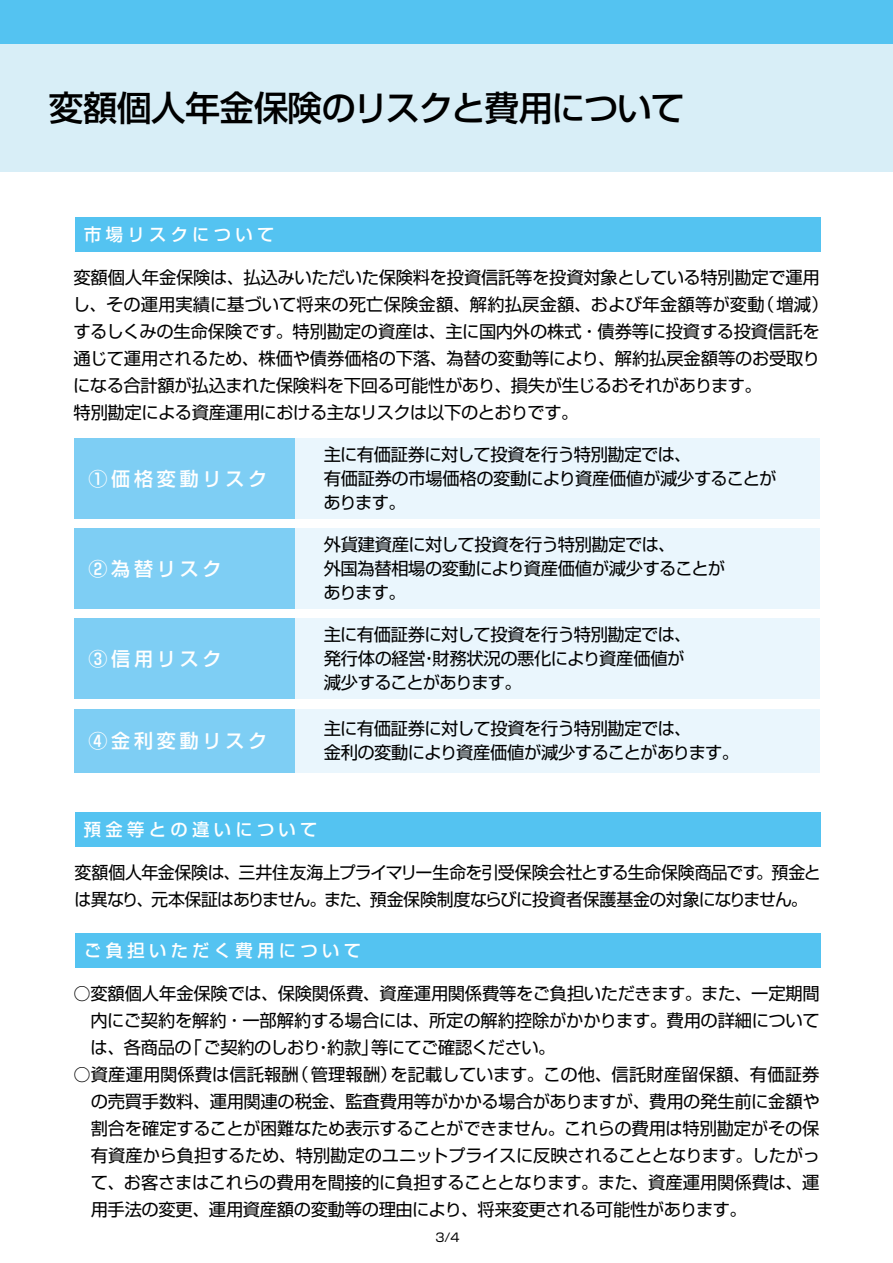
<style>
.page{position:relative;width:893px;height:1263px;background:#fff}
.page>*{position:absolute;margin:0;border:0;box-sizing:border-box;transform-origin:0 0}
.t1{font:500 34.65px "Shin Go";letter-spacing:-.03em;color:#000}
.t2{font:500 19.05px "Shin Go";letter-spacing:.2em;color:#fff}
.t3{font:17.25px/27px "Shin Go";letter-spacing:-.025em;color:#000}
.t4{font:500 17.25px "Shin Go";letter-spacing:.25em;color:#fff}
.t5{font:12px "Shin Go Pro";color:#000}
</style>
<div class="page">
<div style="left:0;top:0;width:893px;height:44px;background:#54c3f1"></div>
<div style="left:0;top:44px;width:893px;height:128px;background:#d8eef7"></div>
<div style="left:267px;top:438px;width:552px;height:81px;background:#eaf6fd"></div>
<div style="left:74px;top:438px;width:220px;height:81px;background:#7ecef4"></div>
<div style="left:267px;top:528px;width:552px;height:81px;background:#eaf6fd"></div>
<div style="left:74px;top:528px;width:220px;height:81px;background:#7ecef4"></div>
<div style="left:267px;top:618px;width:552px;height:81px;background:#eaf6fd"></div>
<div style="left:74px;top:618px;width:220px;height:81px;background:#7ecef4"></div>
<div style="left:267px;top:709px;width:552px;height:63px;background:#eaf6fd"></div>
<div style="left:74px;top:709px;width:220px;height:63px;background:#7ecef4"></div>
<div style="left:75px;top:217px;width:746px;height:34px;background:#54c3f1"></div>
<div style="left:75px;top:933px;width:746px;height:35px;background:#54c3f1"></div>
<div style="left:75px;top:812px;width:745px;height:34px;background:#54c3f1"></div>
<h1 class="t1" style="left:49px;top:85px;width:638px">変額個人年金保険のリスクと費用について</h1>
<p class="t4" style="left:84px;top:223px;width:192px">市場リスクについて</p>
<p class="t3" style="left:73px;top:263px;width:757px">変額個人年金保険は、払込みいただいた保険料を投資信託等を投資対象としている特別勘定で運用し、その運用実績に基づいて将来の死亡保険金額、解約払戻金額、および年金額等が変動（増減）するしくみの生命保険です。特別勘定の資産は、主に国内外の株式・債券等に投資する投資信託を通じて運用されるため、株価や債券価格の下落、為替の変動等により、解約払戻金額等のお受取りになる合計額が払込まれた保険料を下回る可能性があり、損失が生じるおそれがあります。<br>特別勘定による資産運用における主なリスクは以下のとおりです。</p>
<p class="t3" style="left:323px;top:442px;width:454px;line-height:24px">主に有価証券に対して投資を行う特別勘定では、<br>有価証券の市場価格の変動により資産価値が減少することがあります。</p>
<p class="t2" style="left:88px;top:466px;width:180px">①価格変動リスク</p>
<p class="t2" style="left:88px;top:556px;width:135px">②為替リスク</p>
<p class="t2" style="left:88px;top:646px;width:135px">③信用リスク</p>
<p class="t2" style="left:88px;top:728px;width:180px">④金利変動リスク</p>
<p class="t3" style="left:323px;top:532px;width:403px;line-height:24px">外貨建資産に対して投資を行う特別勘定では、<br>外国為替相場の変動により資産価値が減少することがあります。</p>
<p class="t3" style="left:324px;top:621px;width:369px;line-height:24px">主に有価証券に対して投資を行う特別勘定では、発行体の経営・財務状況の悪化により資産価値が減少することがあります。</p>
<p class="t3" style="left:324px;top:715px;width:417px;line-height:24px">主に有価証券に対して投資を行う特別勘定では、<br>金利の変動により資産価値が減少することがあります。</p>
<p class="t4" style="left:84px;top:818px;width:235px">預金等との違いについて</p>
<p class="t3" style="left:74px;top:858px;width:748px">変額個人年金保険は、三井住友海上プライマリー生命を引受保険会社とする生命保険商品です。預金とは異なり、元本保証はありません。また、預金保険制度ならびに投資者保護基金の対象になりません。</p>
<p class="t4" style="left:84px;top:939px;width:278px">ご負担いただく費用について</p>
<p class="t3" style="left:91px;top:979px;width:731px;text-align:justify;text-indent:-17px">○変額個人年金保険では、保険関係費、資産運用関係費等をご負担いただきます。また、一定期間内にご契約を解約・一部解約する場合には、所定の解約控除がかかります。費用の詳細については、各商品の「ご契約のしおり・約款」等にてご確認ください。</p>
<p class="t3" style="left:91px;top:1060px;width:731px;text-align:justify;text-indent:-17px">○資産運用関係費は信託報酬（管理報酬）を記載しています。この他、信託財産留保額、有価証券の売買手数料、運用関連の税金、監査費用等がかかる場合がありますが、費用の発生前に金額や割合を確定することが困難なため表示することができません。これらの費用は特別勘定がその保有資産から負担するため、特別勘定のユニットプライスに反映されることとなります。したがって、お客さまはこれらの費用を間接的に負担することとなります。また、資産運用関係費は、運用手法の変更、運用資産額の変動等の理由により、将来変更される可能性があります。</p>
<p class="t5" style="left:435px;top:1227px;width:26px">3/4</p>
</div>
